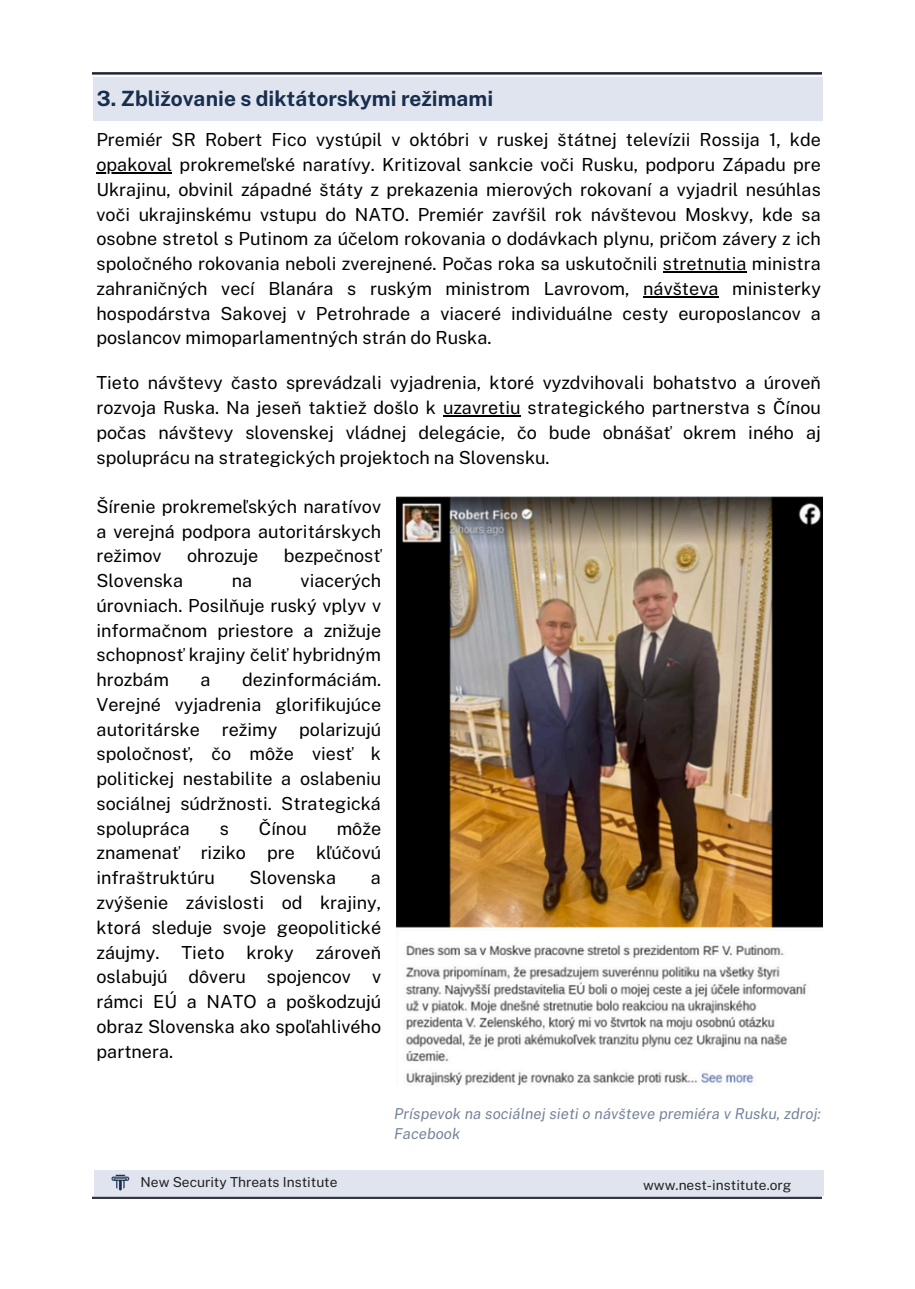
<style>
.page{position:relative;width:915px;height:1289px;background:#fff}
.page>*{position:absolute;margin:0;border:0;box-sizing:border-box;transform-origin:0 0}
.t1{font:700 21px "Public Sans";color:#192d4e}
.t2{font:18px/24.8px "Public Sans";color:#000;text-align:justify}
.t3{font:italic 15px/20.2px "Public Sans";color:#758399}
.t4{font:13.8px "Public Sans";color:#222}
</style>
<div class="page">
<img style="left:92px;top:72px;width:729px;height:1125px">
<div style="left:94px;top:77px;width:729px;height:43px;background:#dfe4ee"></div>
<div style="left:94px;top:1170px;width:729px;height:25px;background:#dfe4ee"></div>
<img style="left:111px;top:1174px;width:18px;height:15px">
<img style="left:396px;top:496px;width:426px;height:589px">
<hr style="left:96px;top:172px;width:76px;height:1px;background:#000">
<hr style="left:663px;top:271px;width:83px;height:1px;background:#000">
<hr style="left:643px;top:296px;width:75px;height:1px;background:#000">
<hr style="left:443px;top:415px;width:77px;height:1px;background:#000">
<h1 class="t1" style="left:97px;top:86px;width:398px">3. Zbližovanie s diktátorskymi režimami</h1>
<h2 class="t2" style="left:96px;top:127px;width:726px">Premiér SR Robert Fico vystúpil v októbri v ruskej štátnej televízii Rossija 1, kde</h2>
<h2 class="t2" style="left:96px;top:152px;width:726px">opakoval prokremeľské naratívy. Kritizoval sankcie voči Rusku, podporu Západu pre Ukrajinu, obvinil západné štáty z prekazenia mierových rokovaní a vyjadril nesúhlas voči ukrajinskému vstupu do NATO. Premiér zavŕšil rok návštevou Moskvy, kde sa osobne stretol s Putinom za účelom rokovania o dodávkach plynu, pričom závery z ich spoločného rokovania neboli zverejnené. Počas roka sa uskutočnili stretnutia ministra zahraničných vecí Blanára s ruským ministrom Lavrovom, návšteva ministerky hospodárstva Sakovej v Petrohrade a viaceré individuálne cesty europoslancov a poslancov mimoparlamentných strán do Ruska.</h2>
<h2 class="t2" style="left:96px;top:370px;width:726px">Tieto návštevy často sprevádzali vyjadrenia, ktoré vyzdvihovali bohatstvo a úroveň</h2>
<p class="t2" style="left:96px;top:395px;width:726px">rozvoja Ruska. Na jeseň taktiež došlo k uzavretiu strategického partnerstva s Čínou počas návštevy slovenskej vládnej delegácie, čo bude obnášať okrem iného aj spoluprácu na strategických projektoch na Slovensku.</p>
<p class="t2" style="left:96px;top:493px;width:286px">Šírenie prokremeľských naratívov a verejná podpora autoritárskych režimov</p>
<p class="t2" style="left:187px;top:543px;width:73px">ohrozuje</p>
<p class="t2" style="left:284px;top:543px;width:99px">bezpečnosť</p>
<p class="t2" style="left:96px;top:568px;width:286px;text-indent:204px">viacerých úrovniach. Posilňuje ruský vplyv v informačnom priestore a znižuje schopnosť krajiny čeliť hybridným hrozbám</p>
<p class="t2" style="left:96px;top:568px;width:88px">Slovenska</p>
<p class="t2" style="left:232px;top:568px;width:22px">na</p>
<p class="t2" style="left:96px;top:667px;width:286px;text-indent:146px">dezinformáciám.<br>Verejné vyjadrenia glorifikujúce autoritárske režimy polarizujú spoločnosť, čo môže viesť k politickej nestabilite a oslabeniu sociálnej súdržnosti. Strategická spolupráca</p>
<p class="t2" style="left:200px;top:667px;width:12px">a</p>
<p class="t2" style="left:220px;top:815px;width:11px">s</p>
<p class="t2" style="left:259px;top:815px;width:49px">Čínou</p>
<p class="t2" style="left:96px;top:815px;width:286px;text-indent:240px">môže znamenať riziko pre kľúčovú infraštruktúru</p>
<p class="t2" style="left:249px;top:865px;width:88px">Slovenska</p>
<p class="t2" style="left:96px;top:865px;width:286px;text-indent:274px">a zvýšenie závislosti od krajiny, ktorá sleduje svoje geopolitické záujmy. Tieto kroky zároveň oslabujú dôveru spojencov v rámci EÚ a NATO a poškodzujú obraz Slovenska ako spoľahlivého partnera.</p>
<p class="t3" style="left:394px;top:1102px;width:428px">Príspevok na sociálnej sieti o návšteve premiéra v Rusku, zdroj:<br>Facebook</p>
<h2 class="t4" style="left:140px;top:1173px;width:199px">New Security Threats Institute</h2>
<p class="t4" style="left:643px;top:1176px;width:150px">www.nest-institute.org</p>
</div>
